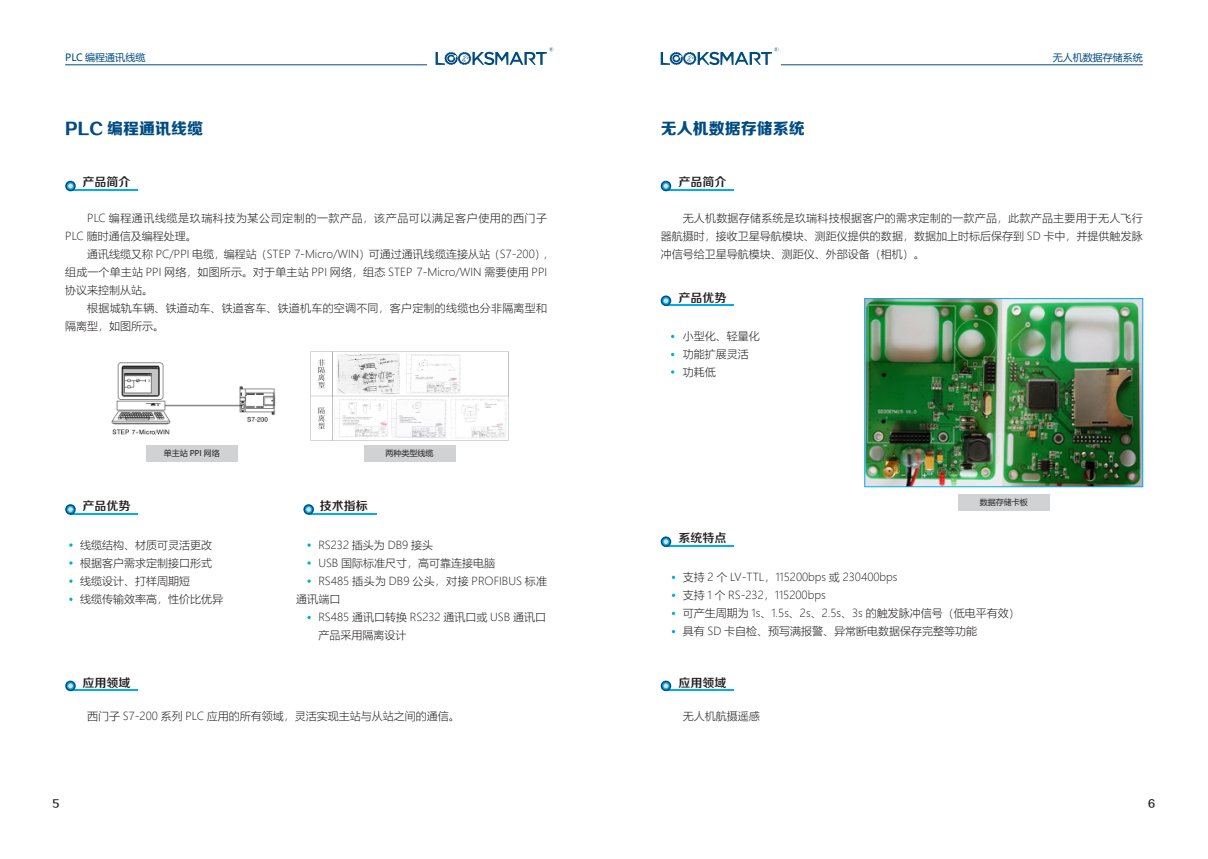
<style>
.page{position:relative;width:1208px;height:859px;background:#fff}
.page>*{position:absolute;margin:0;border:0;box-sizing:border-box;transform-origin:0 0}
.t1{font:16px "FZZDHJW GB1 0";color:#004c82}
.t2{font:12px "FZZZHONGJW GB1 0";color:#231f20}
.t3{font:300 11px/18px "Microsoft Ya Hei";color:#231f20;text-align:justify}
.t4{font:300 11px/18px "Microsoft Ya Hei";letter-spacing:.05em;color:#231f20}
.t5{font:300 11px/18px "Microsoft Ya Hei";letter-spacing:.02em;color:#231f20}
.t6{font:10px "Microsoft Ya Hei";color:#004c82}
.t7{font:10px "FZZZHONGJW GB1 0";color:#231f20}
.t8{font:8px "Microsoft Ya Hei";color:#231f20}
</style>
<div class="page">
<svg style="left:435px;top:47px;width:118px;height:18px"></svg>
<svg style="left:660px;top:47px;width:118px;height:18px"></svg>
<svg style="left:69px;top:543px;width:4px;height:4px"></svg>
<svg style="left:307px;top:543px;width:4px;height:4px"></svg>
<svg style="left:69px;top:561px;width:4px;height:4px"></svg>
<svg style="left:307px;top:561px;width:4px;height:4px"></svg>
<svg style="left:69px;top:579px;width:4px;height:4px"></svg>
<svg style="left:307px;top:579px;width:4px;height:4px"></svg>
<svg style="left:69px;top:598px;width:4px;height:3px"></svg>
<svg style="left:307px;top:616px;width:4px;height:3px"></svg>
<div style="left:364px;top:446px;width:91px;height:16px;background:#d1d2d4"></div>
<div style="left:958px;top:494px;width:91px;height:16px;background:#d1d2d4"></div>
<div style="left:146px;top:446px;width:91px;height:16px;background:#d1d2d4"></div>
<img style="left:866px;top:300px;width:275px;height:185px">
<div style="left:864px;top:298px;width:279px;height:189px;border:1px solid #00aeef"></div>
<svg style="left:671px;top:370px;width:3px;height:4px"></svg>
<hr style="left:65px;top:65px;width:362px;height:1px;background:#004c82">
<hr style="left:781px;top:65px;width:361px;height:1px;background:#004c82">
<img style="left:111px;top:362px;width:165px;height:73px">
<img style="left:311px;top:352px;width:197px;height:88px">
<hr style="left:70px;top:190px;width:68px;height:1px;background:#00aeef">
<div style="left:65px;top:181px;width:11px;height:10px;border:2px solid #004c82;border-radius:50%"></div>
<svg style="left:68px;top:184px;width:5px;height:4px"></svg>
<hr style="left:666px;top:190px;width:67px;height:1px;background:#00aeef">
<div style="left:660px;top:181px;width:11px;height:10px;border:2px solid #004c82;border-radius:50%"></div>
<svg style="left:663px;top:184px;width:5px;height:4px"></svg>
<hr style="left:666px;top:304px;width:67px;height:2px;background:#00aeef">
<div style="left:660px;top:295px;width:11px;height:11px;border:2px solid #004c82;border-radius:50%"></div>
<svg style="left:663px;top:298px;width:5px;height:5px"></svg>
<hr style="left:666px;top:545px;width:67px;height:2px;background:#00aeef">
<div style="left:660px;top:536px;width:11px;height:11px;border:2px solid #004c82;border-radius:50%"></div>
<svg style="left:663px;top:539px;width:5px;height:5px"></svg>
<hr style="left:666px;top:689px;width:67px;height:2px;background:#00aeef">
<div style="left:660px;top:681px;width:11px;height:10px;border:2px solid #004c82;border-radius:50%"></div>
<svg style="left:663px;top:683px;width:5px;height:5px"></svg>
<hr style="left:70px;top:513px;width:68px;height:2px;background:#00aeef">
<div style="left:65px;top:504px;width:11px;height:11px;border:2px solid #004c82;border-radius:50%"></div>
<svg style="left:68px;top:507px;width:5px;height:5px"></svg>
<hr style="left:309px;top:513px;width:67px;height:2px;background:#00aeef">
<div style="left:303px;top:504px;width:11px;height:11px;border:2px solid #004c82;border-radius:50%"></div>
<svg style="left:306px;top:507px;width:5px;height:5px"></svg>
<hr style="left:70px;top:689px;width:68px;height:2px;background:#00aeef">
<div style="left:65px;top:681px;width:11px;height:10px;border:2px solid #004c82;border-radius:50%"></div>
<svg style="left:68px;top:683px;width:5px;height:5px"></svg>
<p class="t6" style="left:65px;top:51px;width:82px">PLC 编程通讯线缆</p>
<p class="t6" style="left:1052px;top:51px;width:91px">无人机数据存储系统</p>
<p class="t1" style="left:65px;top:120px;width:140px">PLC 编程通讯线缆</p>
<p class="t1" style="left:660px;top:120px;width:145px">无人机数据存储系统</p>
<p class="t2" style="left:82px;top:176px;width:49px">产品简介</p>
<p class="t4" style="left:65px;top:208px;width:483px;text-indent:22px">PLC 编程通讯线缆是玖瑞科技为某公司定制的一款产品，该产品可以满足客户使用的西门子<br>PLC 随时通信及编程处理。</p>
<p class="t3" style="left:65px;top:244px;width:483px;text-indent:22px">通讯线缆又称 PC/PPI 电缆，编程站（STEP 7-Micro/WIN）可通过通讯线缆连接从站（S7-200）,组成一个单主站 PPI 网络，如图所示。对于单主站 PPI 网络，组态 STEP 7-Micro/WIN 需要使用 PPI协议来控制从站。</p>
<p class="t5" style="left:65px;top:298px;width:483px;text-indent:22px">根据城轨车辆、铁道动车、铁道客车、铁道机车的空调不同，客户定制的线缆也分非隔离型和隔离型，如图所示。</p>
<p class="t8" style="left:164px;top:448px;width:58px">单主站 PPI 网络</p>
<p class="t2" style="left:82px;top:499px;width:49px">产品优势</p>
<p class="t2" style="left:320px;top:499px;width:49px">技术指标</p>
<p class="t8" style="left:385px;top:448px;width:49px">两种类型线缆</p>
<p class="t3" style="left:80px;top:536px;width:133px">线缆结构、材质可灵活更改</p>
<p class="t3" style="left:80px;top:554px;width:133px">根据客户需求定制接口形式</p>
<p class="t3" style="left:80px;top:572px;width:111px">线缆设计、打样周期短</p>
<p class="t3" style="left:80px;top:590px;width:144px">线缆传输效率高，性价比优异</p>
<p class="t3" style="left:318px;top:536px;width:116px">RS232 插头为 DB9 接头</p>
<p class="t3" style="left:318px;top:554px;width:178px">USB 国际标准尺寸，高可靠连接电脑</p>
<p class="t3" style="left:296px;top:572px;width:252px;text-indent:22px">RS485 插头为 DB9 公头，对接 PROFIBUS 标准通讯端口</p>
<p class="t3" style="left:318px;top:608px;width:229px">RS485 通讯口转换 RS232 通讯口或 USB 通讯口</p>
<p class="t3" style="left:318px;top:626px;width:89px">产品采用隔离设计</p>
<p class="t2" style="left:678px;top:176px;width:49px">产品简介</p>
<p class="t3" style="left:660px;top:208px;width:484px;text-indent:22px">无人机数据存储系统是玖瑞科技根据客户的需求定制的一款产品，此款产品主要用于无人飞行器航摄时，接收卫星导航模块、测距仪提供的数据，数据加上时标后保存到 SD 卡中，并提供触发脉冲信号给卫星导航模块、测距仪、外部设备（相机）。</p>
<p class="t2" style="left:678px;top:291px;width:49px">产品优势</p>
<p class="t3" style="left:682px;top:327px;width:78px">小型化、轻量化</p>
<p class="t3" style="left:682px;top:345px;width:67px">功能扩展灵活</p>
<p class="t3" style="left:682px;top:363px;width:34px">功耗低</p>
<p class="t8" style="left:979px;top:497px;width:50px">数据存储卡板</p>
<p class="t2" style="left:678px;top:532px;width:49px">系统特点</p>
<p class="t3" style="left:682px;top:568px;width:216px">支持 2 个 LV-TTL，115200bps 或 230400bps</p>
<p class="t3" style="left:682px;top:586px;width:144px">支持 1 个 RS-232，115200bps</p>
<p class="t3" style="left:682px;top:604px;width:338px">可产生周期为 1s、1.5s、2s、2.5s、3s 的触发脉冲信号（低电平有效）</p>
<p class="t3" style="left:682px;top:622px;width:296px">具有 SD 卡自检、预写满报警、异常断电数据保存完整等功能</p>
<p class="t2" style="left:82px;top:676px;width:49px">应用领域</p>
<p class="t2" style="left:678px;top:676px;width:49px">应用领域</p>
<p class="t3" style="left:87px;top:707px;width:374px">西门子 S7-200 系列 PLC 应用的所有领域，灵活实现主站与从站之间的通信。</p>
<p class="t3" style="left:682px;top:707px;width:78px">无人机航摄遥感</p>
<p class="t7" style="left:53px;top:798px;width:8px">5</p>
<p class="t7" style="left:1148px;top:798px;width:8px">6</p>
</div>
